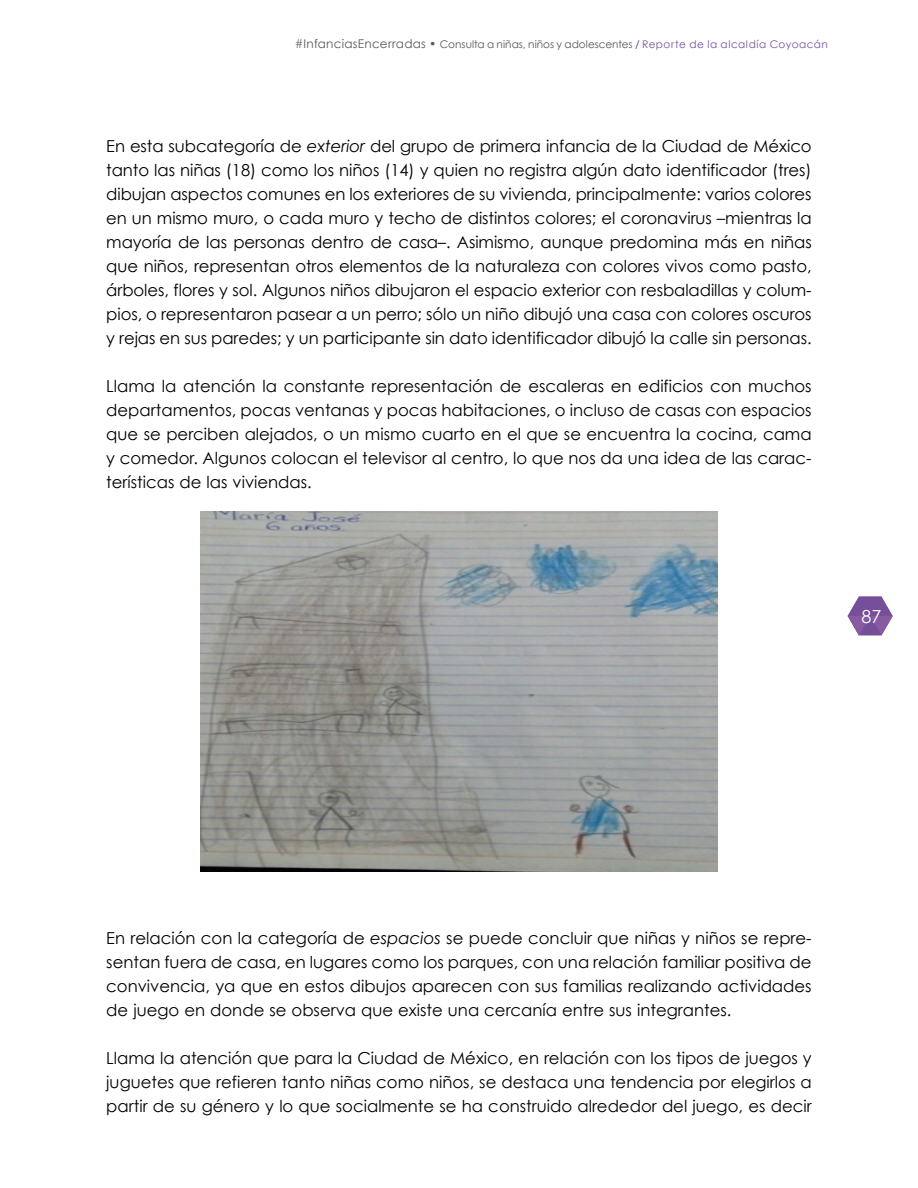
<style>
.page{position:relative;width:918px;height:1188px;background:#fff}
.page>*{position:absolute;margin:0;border:0;box-sizing:border-box;transform-origin:0 0}
.t1{font:18px "Century Gothic";color:#fff}
.t2{font:16.5px/24px "Century Gothic";color:#000;text-align:justify}
.t3{font:10.5px "Century Gothic";letter-spacing:.01em;color:#575756}
.s1{font-size:12px}
.s2{color:#563188}
.s3{color:#74539c}
.s4{font-style:italic}
</style>
<div class="page">
<svg style="left:848px;top:596px;width:45px;height:39px"></svg>
<img style="left:201px;top:512px;width:516px;height:360px">
<p class="t3" style="left:295px;top:38px;width:535px"><span class="s1">#InfanciasEncerradas •</span> Consulta a niñas, niños y adolescentes <span class="s2">/</span> <span class="s3">Reporte de la alcaldía Coyoacán</span></p>
<p class="t2" style="left:106px;top:133px;width:707px">En esta subcategoría de <span class="s4">exterior</span> del grupo de primera infancia de la Ciudad de México tanto las niñas (18) como los niños (14) y quien no registra algún dato identificador (tres) dibujan aspectos comunes en los exteriores de su vivienda, principalmente: varios colores en un mismo muro, o cada muro y techo de distintos colores; el coronavirus –mientras la mayoría de las personas dentro de casa–. Asimismo, aunque predomina más en niñas que niños, representan otros elementos de la naturaleza con colores vivos como pasto, árboles, flores y sol. Algunos niños dibujaron el espacio exterior con resbaladillas y colum&shy;pios, o representaron pasear a un perro; sólo un niño dibujó una casa con colores oscuros y rejas en sus paredes; y un participante sin dato identificador dibujó la calle sin personas.</p>
<p class="t2" style="left:106px;top:373px;width:707px">Llama la atención la constante representación de escaleras en edificios con muchos departamentos, pocas ventanas y pocas habitaciones, o incluso de casas con espacios que se perciben alejados, o un mismo cuarto en el que se encuentra la cocina, cama y comedor. Algunos colocan el televisor al centro, lo que nos da una idea de las carac&shy;terísticas de las viviendas.</p>
<p class="t1" style="left:862px;top:605px;width:21px">87</p>
<p class="t2" style="left:106px;top:925px;width:707px">En relación con la categoría de <span class="s4">espacios</span> se puede concluir que niñas y niños se repre&shy;sentan fuera de casa, en lugares como los parques, con una relación familiar positiva de convivencia, ya que en estos dibujos aparecen con sus familias realizando actividades de juego en donde se observa que existe una cercanía entre sus integrantes.</p>
<p class="t2" style="left:106px;top:1045px;width:707px">Llama la atención que para la Ciudad de México, en relación con los tipos de juegos y juguetes que refieren tanto niñas como niños, se destaca una tendencia por elegirlos a partir de su género y lo que socialmente se ha construido alrededor del juego, es decir</p>
</div>
